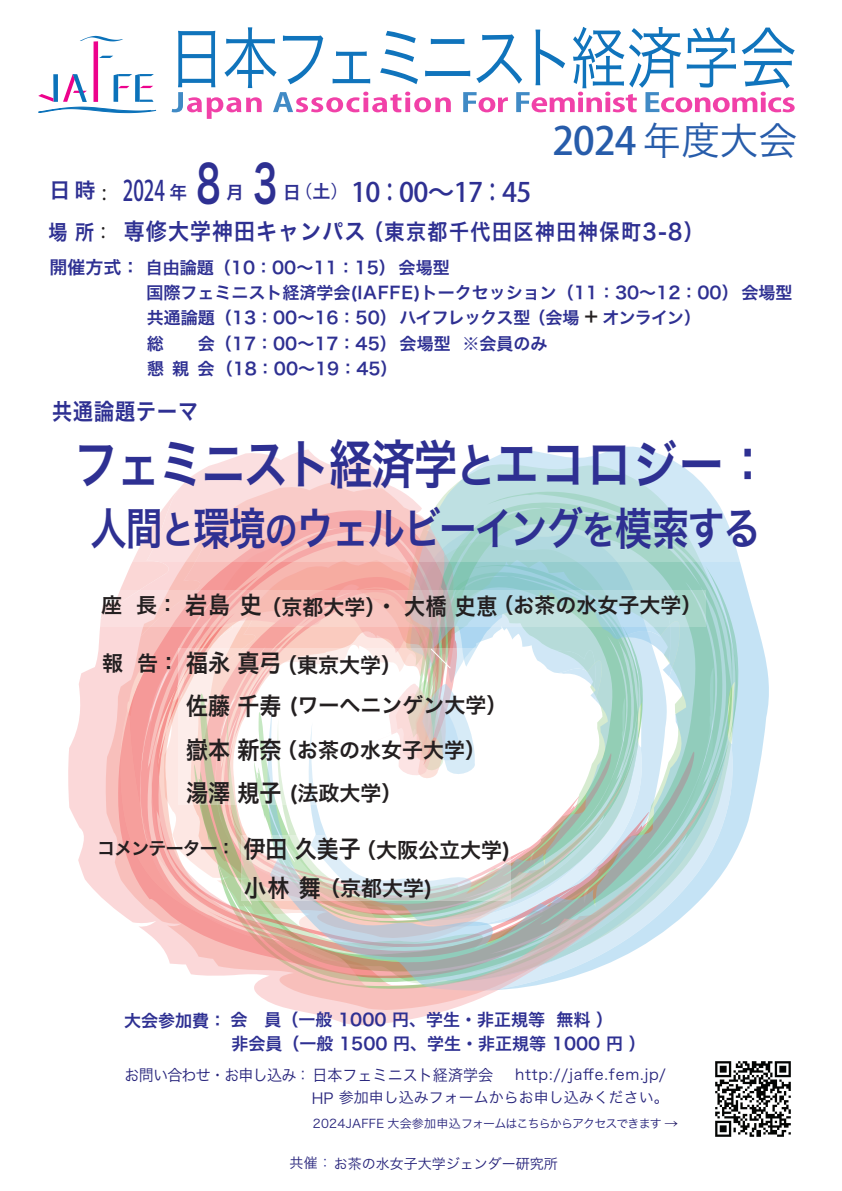
<style>
.page{position:relative;width:842px;height:1191px;background:#fff}
.page>*{position:absolute;margin:0;border:0;box-sizing:border-box;transform-origin:0 0}
.t1{font:52.8px "Hira Kaku Pro N W6";letter-spacing:-.035em;color:#2e3092;scale:.83 1}
.t2{font:51px "Hira Kaku Pro N W6";color:#2e3092;scale:.67 1}
.t3{font:44.4px "Hira Kaku Pro N W6";letter-spacing:-.035em;color:#2e3092;scale:.83 1}
.t4{font:500 38.5px "Koz Go Pro";color:#275caa}
.t5{font:500 28.1px "Koz Go Pro";color:#2e3092;scale:.67 1}
.t6{font:500 26.6px "Koz Go Pro";letter-spacing:-.025em;color:#2e3092}
.t7{font:24.2px/44.1px "Hira Kaku Pro N W6";color:#231f20;scale:.91 1}
.t8{font:23.1px "Hira Kaku Pro N W6";color:#231f20;scale:.91 1}
.t9{font:23px "Hira Kaku Pro N W6";letter-spacing:.05em;color:#2e3092;scale:.87 1}
.t10{font:22px "Hira Kaku Pro N W6";letter-spacing:.075em;color:#2e3092;scale:.91 1}
.t11{font:21px/40.5px "Hira Kaku Pro N W6";color:#231f20}
.t12{font:21px "Koz Go Pro";color:#231f20}
.t13{font:20.9px "Hira Kaku Pro N W6";color:#2e3092;scale:.91 1}
.t14{font:18px "Hira Kaku Pro N W6";letter-spacing:-.05em;color:#231f20}
.t15{font:18px "Hira Kaku Pro W3";color:#2e3092}
.t16{font:17.8px "Hira Kaku Pro N W6";color:#2e3092}
.t17{font:17px/26.1px "Hira Kaku Pro N W6";color:#2e3092}
.t18{font:15.8px "Hira Kaku Pro N W3";letter-spacing:.005em;color:#26237b;scale:.95 1}
.t19{font:15px "Hira Kaku Pro N W3";color:#26237b}
.t20{font:15px "Hira Kaku Pro N W3";letter-spacing:.05em;color:#26237b}
.t21{font:14px "Hira Kaku Pro N W3";color:#26237b}
.t22{font:14px "Hira Kaku Pro W3";color:#150d5e}
.t23{font:12px "Hira Kaku Pro N W3";letter-spacing:-.075em;color:#26237b}
.s1{font-family:"Hira Kaku Pro N W6";font-weight:400;font-size:21px}
.s2{font-family:"Hira Kaku Pro N W6";font-weight:400;font-size:17.8px}
.s3{font-family:"Hira Kaku Pro N W6";font-size:17.8px}
.s4{font-family:"Hira Kaku Pro W6"}
.s5{font-family:"Hira Kaku Pro N W3";font-weight:400}
.s6{font-family:"Koz Go Pro";font-size:21px;color:#231f20}
.s7{font-size:23.1px}
.s8{font-size:18px}
.s9{font-family:"Hira Kaku Pro W6";color:#231f20}
.s10{font-size:48px}
.s11{font-size:39.6px}
.s12{font-size:21px}
.s13{font-size:24.2px}
.s14{color:#2e3092}
</style>
<div class="page">
<svg style="left:68px;top:561px;width:701px;height:463px"></svg>
<svg style="left:133px;top:446px;width:607px;height:115px"></svg>
<svg style="left:76px;top:590px;width:630px;height:36px;background:#dacfce"></svg>
<svg style="left:178px;top:648px;width:319px;height:157px"></svg>
<svg style="left:241px;top:835px;width:270px;height:65px"></svg>
<hr style="left:94px;top:41px;width:4px;height:61px;background:#ed028c">
<svg style="left:80px;top:36px;width:43px;height:5px"></svg>
<svg style="left:99px;top:56px;width:14px;height:2px"></svg>
<svg style="left:38px;top:74px;width:119px;height:39px"></svg>
<svg style="left:172px;top:27px;width:623px;height:92px"></svg>
<img style="left:715px;top:1061px;width:76px;height:76px">
<h3 class="t5" style="left:49px;top:172px;width:207px"><span class="s1">日時</span> 2024 <span class="s2">年</span></h3>
<p class="t12" style="left:102px;top:178px;width:6px">:</p>
<h2 class="t2" style="left:196px;top:138px;width:38px">8</h2>
<p class="t16" style="left:226px;top:176px;width:19px">月</p>
<h2 class="t2" style="left:253px;top:138px;width:38px">3</h2>
<p class="t15" style="left:283px;top:175px;width:67px"><span class="s3">日</span>（<span class="s4">土</span>）</p>
<h3 class="t6" style="left:351px;top:175px;width:182px">10：00～17：45</h3>
<h3 class="t4" style="left:553px;top:116px;width:246px">2024 <span class="s5">年度大会</span></h3>
<p class="t13" style="left:49px;top:213px;width:64px">場所<span class="s6">:</span></p>
<p class="t10" style="left:124px;top:212px;width:639px"><span class="s7">専修大学神田キャンパス</span>（東京都千代田区神田神保町3-8）</p>
<p class="t17" style="left:49px;top:253px;width:402px"><span class="s8">開催方式：</span>自由論題（10：00～11：15） 会場型</p>
<p class="t17" style="left:147px;top:303px;width:556px">共通論題（13：00～16：50）ハイフレックス型　（会場<span class="s9">＋</span>オンライン）総　　会（17：00～17：45） 会場型 ※会員のみ</p>
<p class="t17" style="left:146px;top:279px;width:647px">国際フェミニスト経済学会(IAFFE)トークセッション（11：30～12：00） 会場型</p>
<p class="t17" style="left:147px;top:355px;width:252px">懇 親 会（18：00～19：45）</p>
<h3 class="t9" style="left:52px;top:390px;width:169px">共通論題テーマ</h3>
<h1 class="t1" style="left:74px;top:416px;width:840px">フェミニスト経済学<span class="s10">と</span>エコロジー：</h1>
<h3 class="t3" style="left:90px;top:488px;width:809px">人間<span class="s11">と</span>環境<span class="s11">の</span>ウェルビーイング<span class="s11">を</span>模索する</h3>
<p class="t11" style="left:101px;top:584px;width:78px">座 長：</p>
<p class="t11" style="left:102px;top:641px;width:78px">報 告：</p>
<h3 class="t7" style="left:185px;top:582px;width:86px">岩島 史</h3>
<h3 class="t8" style="left:376px;top:585px;width:135px"><span class="s12">・</span>大橋 史恵</h3>
<p class="t11" style="left:260px;top:585px;width:127px">（京都大学）</p>
<p class="t11" style="left:493px;top:584px;width:211px">（お茶の水女子大学）</p>
<p class="t11" style="left:289px;top:643px;width:220px;text-indent:-13px">（東京大学）<br>(ワーヘニンゲン大学）</p>
<h3 class="t7" style="left:186px;top:640px;width:106px">福永 真弓</h3>
<h3 class="t7" style="left:186px;top:682px;width:106px">佐藤 千寿嶽本 新奈</h3>
<p class="t11" style="left:276px;top:729px;width:211px">（お茶の水女子大学）</p>
<h3 class="t7" style="left:186px;top:770px;width:106px">湯澤 規子</h3>
<p class="t11" style="left:289px;top:772px;width:115px">(法政大学）</p>
<p class="t14" style="left:97px;top:832px;width:139px">コメンテーター：</p>
<h3 class="t7" style="left:244px;top:825px;width:130px">伊田 久美子</h3>
<p class="t11" style="left:355px;top:829px;width:157px">（大阪公立大学)</p>
<p class="t11" style="left:244px;top:867px;width:190px"><span class="s13">小林 舞</span>（京都大学)</p>
<p class="t17" style="left:124px;top:1006px;width:491px">大会参加費：会　員（一般 1000 円、学生・非正規等 無料 ）</p>
<p class="t18" style="left:125px;top:1060px;width:389px">お問い合わせ・お申し込み：日本フェミニスト経済学会</p>
<p class="t17" style="left:231px;top:1030px;width:416px">非会員（一般 1500 円、学生・非正規等 1000 円 ）</p>
<p class="t20" style="left:515px;top:1061px;width:152px">http://jaffe.fem.jp/</p>
<p class="t19" style="left:312px;top:1083px;width:358px">HP 参加申し込みフォームからお申し込みください。</p>
<p class="t23" style="left:313px;top:1112px;width:350px">2024JAFFE 大会参加申込フォームはこちらからアクセスできます</p>
<p class="t22" style="left:664px;top:1111px;width:15px">→</p>
<p class="t21" style="left:289px;top:1151px;width:270px">共催<span class="s14">：</span>お茶の水女子大学ジェンダー研究所</p>
</div>
